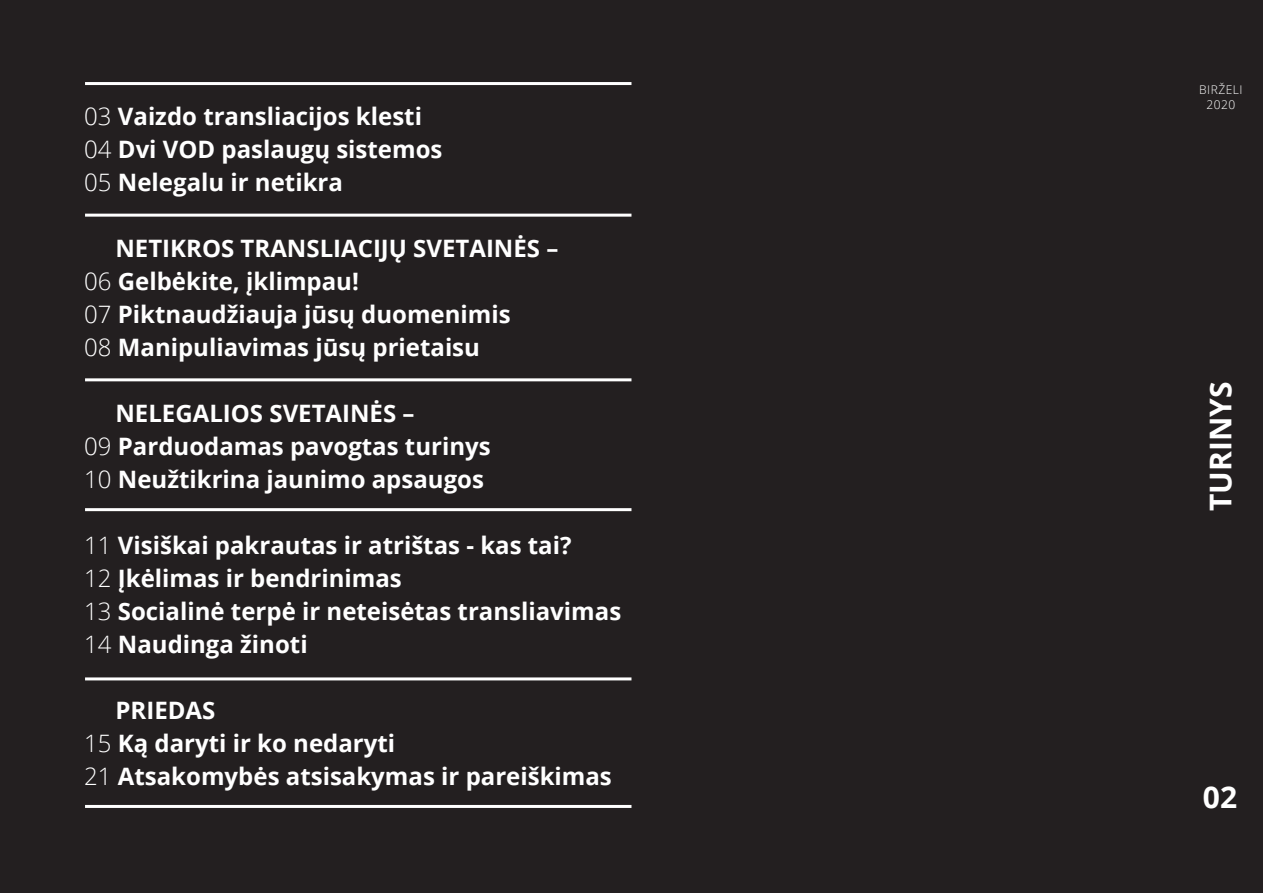
<style>
.page{position:relative;width:1263px;height:893px;background:#231f20}
.page>*{position:absolute;margin:0;border:0;box-sizing:border-box;transform-origin:0 0}
.t1{font:700 30px "Open Sans";color:#fff}
.t2{font:700 24px/33px "Open Sans";color:#fff}
.t3{font:300 12px/15px "Open Sans";letter-spacing:.04em;color:#fff;text-align:center}
.s1{font-weight:300}
</style>
<div class="page">
<hr style="left:85px;top:378px;width:546px;height:3px;background:#fff">
<hr style="left:85px;top:677px;width:546px;height:3px;background:#fff">
<hr style="left:85px;top:82px;width:546px;height:3px;background:#fff">
<hr style="left:85px;top:805px;width:546px;height:3px;background:#fff">
<hr style="left:85px;top:214px;width:546px;height:3px;background:#fff">
<hr style="left:85px;top:508px;width:546px;height:3px;background:#fff">
<p class="t2" style="left:84px;top:99px;width:360px"><span class="s1">03</span> Vaizdo transliacijos klesti<br><span class="s1">04</span> Dvi VOD paslaugų sistemos<br><span class="s1">05</span> Nelegalu ir netikra</p>
<p class="t2" style="left:84px;top:231px;width:476px;text-indent:31px">NETIKROS TRANSLIACIJŲ SVETAINĖS –<br><span class="s1">06</span> Gelbėkite, įklimpau!<br><span class="s1">07</span> Piktnaudžiauja jūsų duomenimis<br><span class="s1">08</span> Manipuliavimas jūsų prietaisu</p>
<p class="t2" style="left:84px;top:396px;width:408px;text-indent:31px">NELEGALIOS SVETAINĖS –<br><span class="s1">09</span> Parduodamas pavogtas turinys<br><span class="s1">10</span> Neužtikrina jaunimo apsaugos</p>
<p class="t2" style="left:84px;top:528px;width:538px"><span class="s1">11</span> Visiškai pakrautas ir atrištas - kas tai?<br><span class="s1">12</span> Įkėlimas ir bendrinimas<br><span class="s1">13</span> Socialinė terpė ir neteisėtas transliavimas <span class="s1">14</span> Naudinga žinoti</p>
<p class="t2" style="left:84px;top:693px;width:529px;text-indent:31px">PRIEDAS<br><span class="s1">15</span> Ką daryti ir ko nedaryti<br><span class="s1">21</span> Atsakomybės atsisakymas ir pareiškimas</p>
<p class="t3" style="left:1199px;top:82px;width:45px">BIRŽELI<br>2020</p>
<p class="t1" style="left:1199px;top:511px;width:131px;rotate:-90deg">TURINYS</p>
<p class="t1" style="left:1203px;top:776px;width:36px">02</p>
</div>
